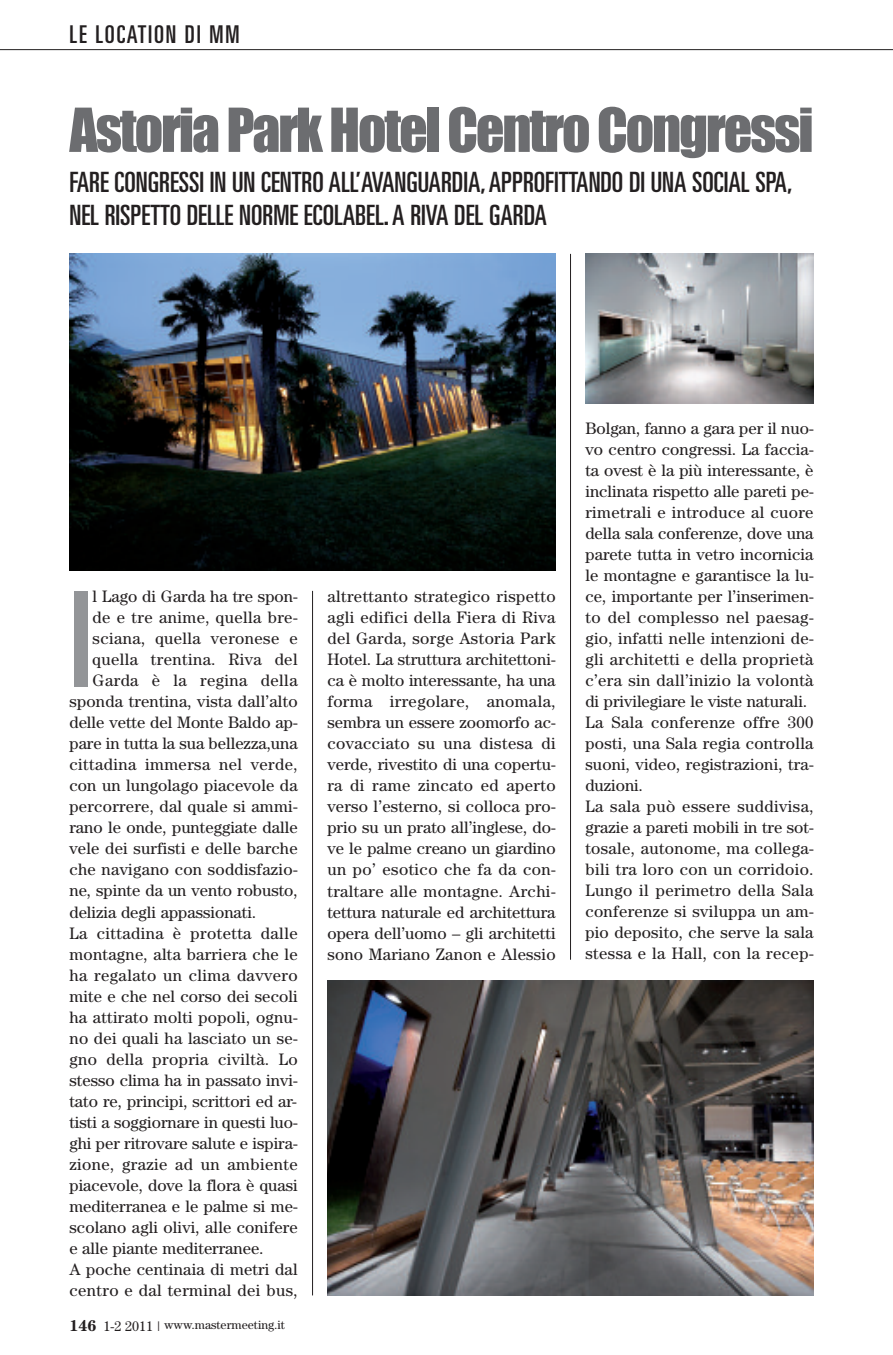
<style>
.page{position:relative;width:893px;height:1355px;background:#fff}
.page>*{position:absolute;margin:0;border:0;box-sizing:border-box;transform-origin:0 0}
.t1{font:ultra-condensed 132.12px "Univers";color:#939598}
.t2{font:56px "Impact";letter-spacing:-.04em;color:#6c6d70}
.t3{font:ultra-condensed 28px/33.2px "Univers";color:#231f20}
.t4{font:ultra-condensed 24.5px "Univers";letter-spacing:.075em;color:#231f20}
.t5{font:16.62px/21px "Century";letter-spacing:.01em;color:#231f20}
.t6{font:12.25px "Century";color:#231f20}
.s1{font-weight:700;font-size:15.75px}
.s2{font-size:14px}
</style>
<div class="page">
<hr style="left:0;top:49px;width:893px;height:1px;background:#231f20">
<hr style="left:570px;top:254px;width:1px;height:705px;background:#231f20">
<hr style="left:312px;top:591px;width:1px;height:704px;background:#231f20">
<img style="left:327px;top:980px;width:487px;height:315px">
<img style="left:69px;top:254px;width:487px;height:316px">
<img style="left:585px;top:254px;width:229px;height:149px">
<h3 class="t4" style="left:69px;top:25px;width:172px">LE LOCATION DI MM</h3>
<h2 class="t2" style="left:69px;top:95px;width:746px">AstoriaParkHotelCentroCongressi</h2>
<h3 class="t3" style="left:69px;top:168px;width:724px">FARE CONGRESSI IN UN CENTRO ALL’AVANGUARDIA, APPROFITTANDO DI UNA SOCIAL SPA,<br>NEL RISPETTO DELLE NORME ECOLABEL. A RIVA DEL GARDA</h3>
<h1 class="t1" style="left:69px;top:591px;width:24px">I</h1>
<p class="t5" style="left:93px;top:587px;width:207px">l Lago di Garda ha tre spon-</p>
<p class="t5" style="left:93px;top:608px;width:207px">de e tre anime, quella bre-</p>
<p class="t5" style="left:93px;top:629px;width:207px">sciana, quella veronese e</p>
<p class="t5" style="left:93px;top:650px;width:207px">quella trentina. Riva del</p>
<p class="t5" style="left:93px;top:671px;width:207px">Garda è la regina della</p>
<p class="t5" style="left:69px;top:692px;width:230px">sponda trentina, vista dall’alto</p>
<p class="t5" style="left:69px;top:713px;width:230px">delle vette del Monte Baldo ap-</p>
<p class="t5" style="left:69px;top:734px;width:230px">pare in tutta la sua bellezza,una</p>
<p class="t5" style="left:69px;top:755px;width:230px">cittadina immersa nel verde,</p>
<p class="t5" style="left:69px;top:776px;width:230px">con un lungolago piacevole da</p>
<p class="t5" style="left:69px;top:797px;width:230px">percorrere, dal quale si ammi-</p>
<p class="t5" style="left:69px;top:818px;width:230px">rano le onde, punteggiate dalle</p>
<p class="t5" style="left:69px;top:839px;width:230px">vele dei surfisti e delle barche</p>
<p class="t5" style="left:69px;top:860px;width:230px">che navigano con soddisfazio-</p>
<p class="t5" style="left:69px;top:881px;width:230px">ne, spinte da un vento robusto,</p>
<p class="t5" style="left:69px;top:902px;width:188px">delizia degli appassionati.</p>
<p class="t5" style="left:69px;top:923px;width:230px">La cittadina è protetta dalle</p>
<p class="t5" style="left:69px;top:944px;width:230px">montagne, alta barriera che le</p>
<p class="t5" style="left:69px;top:965px;width:230px">ha regalato un clima davvero</p>
<p class="t5" style="left:69px;top:986px;width:230px">mite e che nel corso dei secoli</p>
<p class="t5" style="left:69px;top:1007px;width:230px">ha attirato molti popoli, ognu-</p>
<p class="t5" style="left:69px;top:1028px;width:230px">no dei quali ha lasciato un se-</p>
<p class="t5" style="left:69px;top:1049px;width:230px">gno della propria civiltà. Lo</p>
<p class="t5" style="left:69px;top:1070px;width:230px">stesso clima ha in passato invi-</p>
<p class="t5" style="left:69px;top:1091px;width:229px">tato re, principi, scrittori ed ar-</p>
<p class="t5" style="left:69px;top:1112px;width:230px">tisti a soggiornare in questi luo-</p>
<p class="t5" style="left:69px;top:1133px;width:230px">ghi per ritrovare salute e ispira-</p>
<p class="t5" style="left:69px;top:1154px;width:230px">zione, grazie ad un ambiente</p>
<p class="t5" style="left:69px;top:1175px;width:230px">piacevole, dove la flora è quasi</p>
<p class="t5" style="left:69px;top:1196px;width:230px">mediterranea e le palme si me-</p>
<p class="t5" style="left:69px;top:1217px;width:230px">scolano agli olivi, alle conifere</p>
<p class="t5" style="left:69px;top:1238px;width:196px">e alle piante mediterranee.</p>
<p class="t5" style="left:69px;top:1259px;width:230px">A poche centinaia di metri dal</p>
<p class="t5" style="left:69px;top:1280px;width:230px">centro e dal terminal dei bus,</p>
<p class="t6" style="left:69px;top:1320px;width:217px"><span class="s1">146</span> <span class="s2">1-2 2011 |</span> www.mastermeeting.it</p>
<p class="t5" style="left:327px;top:587px;width:230px;text-align:justify">altrettanto strategico rispetto agli edifici della Fiera di Riva del Garda, sorge Astoria Park Hotel. La struttura architettoni&shy;ca è molto interessante, ha una forma irregolare, anomala, sembra un essere zoomorfo ac&shy;covacciato su una distesa di verde, rivestito di una copertu&shy;ra di rame zincato ed aperto verso l’esterno, si colloca pro&shy;prio su un prato all’inglese, do&shy;ve le palme creano un giardino un po’ esotico che fa da con&shy;traltare alle montagne. Archi&shy;tettura naturale ed architettura opera dell’uomo – gli architetti sono Mariano Zanon e Alessio</p>
<p class="t5" style="left:585px;top:419px;width:230px">Bolgan, fanno a gara per il nuo&shy;vo centro congressi. La faccia&shy;ta ovest è la più interessante, è inclinata rispetto alle pareti pe&shy;rimetrali e introduce al cuore della sala conferenze, dove una parete tutta in vetro incornicia le montagne e garantisce la lu&shy;ce, importante per l’inserimen&shy;to del complesso nel paesag&shy;gio, infatti nelle intenzioni de&shy;gli architetti e della proprietà c’era sin dall’inizio la volontà di privilegiare le viste naturali.<br>La Sala conferenze offre 300 posti, una Sala regia controlla suoni, video, registrazioni, tra&shy;duzioni.<br>La sala può essere suddivisa, grazie a pareti mobili in tre sot&shy;tosale, autonome, ma collega&shy;bili tra loro con un corridoio.<br>Lungo il perimetro della Sala conferenze si sviluppa un am&shy;pio deposito, che serve la sala stessa e la Hall, con la recep-</p>
</div>
